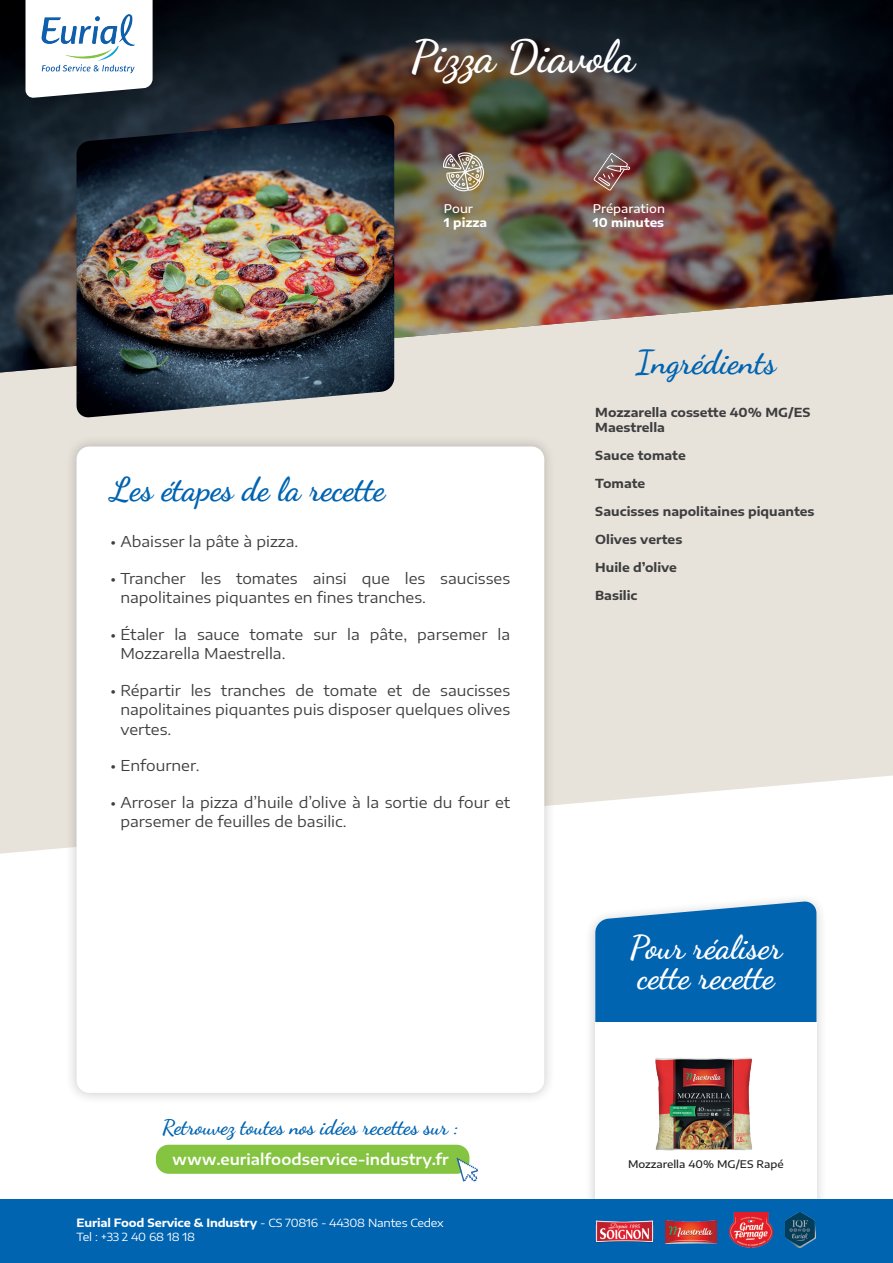
<style>
.page{position:relative;width:893px;height:1263px;background:#fff}
.page>*{position:absolute;margin:0;border:0;box-sizing:border-box;transform-origin:0 0}
.t1{font:700 45px "Dancing Script";color:#fff}
.t2{font:700 33px "Dancing Script";color:#0164b1}
.t3{font:700 33px/30px "Dancing Script";color:#fff}
.t4{font:700 21px "Dancing Script";color:#0164b1}
.t5{font:15px/19.5px "Encode Sans Expanded";color:#3e3e3f}
.t6{font:600 15px "Encode Sans Expanded";color:#fff}
.t7{font:700 12.3px/15.3px "Encode Sans Expanded";color:#3e3e3f}
.t8{font:500 12px "Encode Sans Expanded";color:#fff}
.t9{font:700 12px "Encode Sans Expanded";color:#fff}
.t10{font:11.25px/13.5px "Encode Sans Expanded";letter-spacing:-.015em;color:#fff}
.t11{font:500 10.5px "Encode Sans Expanded";color:#231f20}
.s1{font-weight:700}
</style>
<div class="page">
<svg style="left:590px;top:899px;width:231px;height:300px;fill:#f0f0f0"></svg>
<svg style="left:595px;top:900px;width:221px;height:122px;background:#1670b7"></svg>
<div style="left:595px;top:1022px;width:221px;height:208px;background:#fff"></div>
<svg style="left:0;top:374px;width:893px;height:480px;background:#e9e5de"></svg>
<img style="left:0;top:0;width:893px;height:374px">
<div style="left:65px;top:435px;width:491px;height:669px;background:#231f20;opacity:.25"></div>
<div style="left:77px;top:446px;width:467px;height:647px;background:#fff;border-radius:13px"></div>
<div style="left:0;top:1199px;width:893px;height:64px;background:#0164b1"></div>
<img style="left:77px;top:115px;width:317px;height:303px">
<svg style="left:26px;top:0;width:127px;height:98px"></svg>
<img style="left:40px;top:13px;width:97px;height:61px">
<img style="left:590px;top:1197px;width:64px;height:46px">
<img style="left:666px;top:1220px;width:50px;height:23px">
<img style="left:730px;top:1212px;width:42px;height:35px">
<img style="left:785px;top:1212px;width:30px;height:35px">
<div style="left:156px;top:1145px;width:313px;height:29px;background:#84c440;border-radius:13px"></div>
<svg style="left:457px;top:1158px;width:21px;height:23px"></svg>
<svg style="left:593px;top:153px;width:38px;height:38px"></svg>
<img style="left:443px;top:152px;width:41px;height:40px">
<img style="left:655px;top:1057px;width:97px;height:94px">
<h1 class="t1" style="left:411px;top:28px;width:226px">Pizza Diavola</h1>
<p class="t8" style="left:444px;top:200px;width:31px">Pour</p>
<p class="t9" style="left:444px;top:213px;width:45px">1 pizza</p>
<h2 class="t2" style="left:111px;top:469px;width:276px">Les étapes de la recette</h2>
<p class="t5" style="left:111px;top:531px;width:189px">• Abaisser la pâte à pizza.</p>
<p class="t5" style="left:120px;top:567px;width:391px;text-indent:-10px">• Trancher les tomates ainsi que les saucisses napolitaines piquantes en fines tranches.</p>
<p class="t5" style="left:120px;top:623px;width:391px;text-indent:-10px">• Étaler la sauce tomate sur la pâte, parsemer la<br>Mozzarella Maestrella.</p>
<p class="t5" style="left:120px;top:679px;width:391px;text-align:justify;text-indent:-10px">• Répartir les tranches de tomate et de saucisses napolitaines piquantes puis disposer quelques olives vertes.</p>
<p class="t5" style="left:111px;top:755px;width:91px">• Enfourner.</p>
<p class="t5" style="left:120px;top:791px;width:391px;text-indent:-10px">• Arroser la pizza d’huile d’olive à la sortie du four et parsemer de feuilles de basilic.</p>
<h3 class="t4" style="left:162px;top:1114px;width:298px">Retrouvez toutes nos idées recettes sur :</h3>
<p class="t6" style="left:172px;top:1148px;width:278px">www.eurialfoodservice-industry.fr</p>
<p class="t10" style="left:77px;top:1215px;width:369px"><span class="s1">Eurial Food Service &amp; Industry</span> - CS 70816 - 44308 Nantes Cedex<br>Tel : +33 2 40 68 18 18</p>
<p class="t8" style="left:593px;top:200px;width:74px">Préparation</p>
<p class="t9" style="left:593px;top:213px;width:73px">10 minutes</p>
<h2 class="t2" style="left:636px;top:341px;width:142px">Ingrédients</h2>
<p class="t7" style="left:595px;top:403px;width:217px">Mozzarella cossette 40% MG/ES<br>Maestrella</p>
<p class="t7" style="left:595px;top:447px;width:92px">Sauce tomate</p>
<p class="t7" style="left:595px;top:475px;width:52px">Tomate</p>
<p class="t7" style="left:595px;top:503px;width:221px">Saucisses napolitaines piquantes</p>
<p class="t7" style="left:595px;top:531px;width:89px">Olives vertes</p>
<p class="t7" style="left:595px;top:559px;width:83px">Huile d’olive</p>
<p class="t7" style="left:595px;top:587px;width:44px">Basilic</p>
<h2 class="t3" style="left:630px;top:932px;width:154px">Pour réaliser cette recette</h2>
<p class="t11" style="left:628px;top:1157px;width:157px">Mozzarella 40% MG/ES Rapé</p>
</div>
